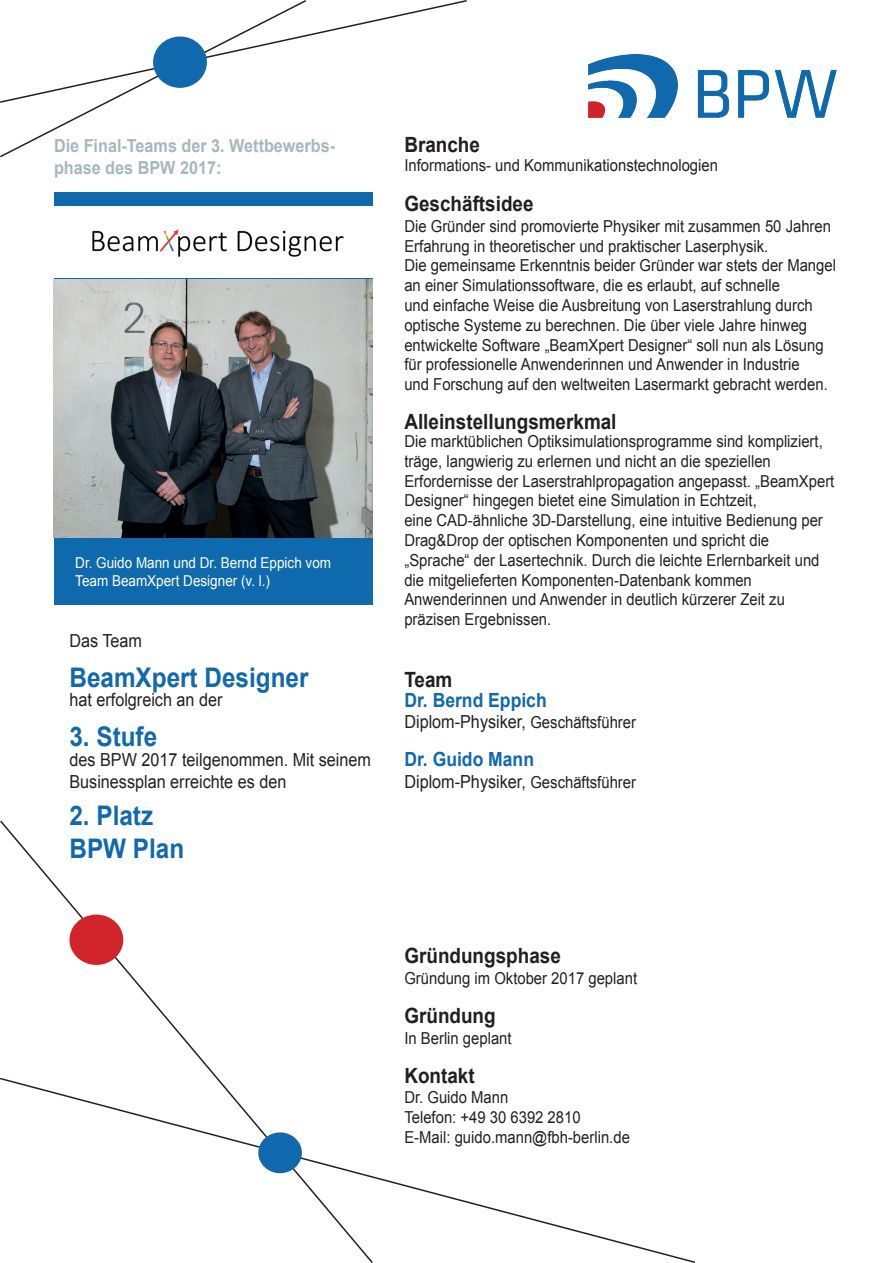
<style>
.page{position:relative;width:893px;height:1263px;background:#fff}
.page>*{position:absolute;margin:0;border:0;box-sizing:border-box;transform-origin:0 0}
.t1{font:700 27px/32.4px "Arial";color:#1169ad;scale:.9 1}
.t2{font:700 21px "Arial";color:#231f20;scale:.9 1}
.t3{font:700 19.5px "Arial";color:#1169ad;scale:.9 1}
.t4{font:18px/21.6px "Arial";color:#231f20;scale:.9 1}
.t5{font:700 18px/21.6px "Arial";color:#a7b7be;scale:.9 1}
.t6{font:16.5px/19.8px "Arial";color:#231f20;scale:.9 1}
.t7{font:15px/18px "Arial";color:#fff;scale:.9 1}
.s1{font-size:16.5px}
</style>
<div class="page">
<svg style="left:0;top:820px;width:217px;height:257px"></svg>
<svg style="left:0;top:1077px;width:695px;height:186px"></svg>
<div style="left:69px;top:914px;width:54px;height:51px;background:#d0232a;border-radius:50%"></div>
<div style="left:258px;top:1132px;width:44px;height:41px;background:#1169ad;border-radius:50%"></div>
<div style="left:54px;top:192px;width:319px;height:413px;background:#0f6aad"></div>
<div style="left:54px;top:206px;width:319px;height:72px;background:#fff"></div>
<img style="left:588px;top:54px;width:248px;height:64px">
<svg style="left:308px;top:0;width:159px;height:36px"></svg>
<svg style="left:0;top:0;width:308px;height:158px"></svg>
<div style="left:153px;top:36px;width:54px;height:52px;background:#1169ad;border-radius:50%"></div>
<img style="left:54px;top:280px;width:319px;height:258px">
<img style="left:92px;top:229px;width:252px;height:28px">
<p class="t5" style="left:54px;top:135px;width:314px">Die Final-Teams der 3. Wettbewerbs&shy;phase des BPW 2017:</p>
<p class="t2" style="left:404px;top:131px;width:86px">Branche</p>
<p class="t6" style="left:404px;top:156px;width:350px">Informations- und Kommunikationstechnologien</p>
<p class="t2" style="left:404px;top:190px;width:145px">Geschäftsidee</p>
<p class="t6" style="left:404px;top:216px;width:481px">Die Gründer sind promovierte Physiker mit zusammen 50 Jahren Erfahrung in theoretischer und praktischer Laserphysik.<br>Die gemeinsame Erkenntnis beider Gründer war stets der Mangel an einer Simulationssoftware, die es erlaubt, auf schnelle<br>und einfache Weise die Ausbreitung von Laserstrahlung durch optische Systeme zu berechnen. Die über viele Jahre hinweg entwickelte Software „BeamXpert Designer“ soll nun als Lösung für professionelle Anwenderinnen und Anwender in Industrie<br>und Forschung auf den weltweiten Lasermarkt gebracht werden.</p>
<p class="t2" style="left:404px;top:407px;width:237px">Alleinstellungsmerkmal</p>
<p class="t6" style="left:404px;top:432px;width:479px">Die marktüblichen Optiksimulationsprogramme sind kompliziert, träge, langwierig zu erlernen und nicht an die speziellen Erfordernisse der Laserstrahlpropagation angepasst. „BeamXpert Designer“ hingegen bietet eine Simulation in Echtzeit,<br>eine CAD-ähnliche 3D-Darstellung, eine intuitive Bedienung per Drag&amp;Drop der optischen Komponenten und spricht die „Sprache“ der Lasertechnik. Durch die leichte Erlernbarkeit und die mitgelieferten Komponenten-Datenbank kommen Anwenderinnen und Anwender in deutlich kürzerer Zeit zu präzisen Ergebnissen.</p>
<p class="t7" style="left:75px;top:553px;width:286px">Dr. Guido Mann und Dr. Bernd Eppich vom<br>Team BeamXpert Designer (v. l.)</p>
<p class="t4" style="left:69px;top:630px;width:82px">Das Team</p>
<h1 class="t1" style="left:69px;top:662px;width:267px">BeamXpert Designer</h1>
<p class="t4" style="left:69px;top:689px;width:172px">hat erfolgreich an der</p>
<h1 class="t1" style="left:69px;top:721px;width:99px">3. Stufe</h1>
<p class="t4" style="left:69px;top:749px;width:337px">des BPW 2017 teilgenommen. Mit seinem<br>Businessplan erreichte es den</p>
<h1 class="t1" style="left:69px;top:800px;width:129px">2. Platz<br>BPW Plan</h1>
<p class="t2" style="left:404px;top:666px;width:55px">Team</p>
<p class="t3" style="left:404px;top:687px;width:160px">Dr. Bernd Eppich</p>
<p class="t4" style="left:404px;top:711px;width:259px">Diplom-Physiker, <span class="s1">Geschäftsführer</span></p>
<p class="t3" style="left:404px;top:746px;width:146px">Dr. Guido Mann</p>
<p class="t4" style="left:404px;top:771px;width:259px">Diplom-Physiker, <span class="s1">Geschäftsführer</span></p>
<p class="t2" style="left:404px;top:942px;width:175px">Gründungsphase</p>
<p class="t6" style="left:404px;top:968px;width:260px">Gründung im Oktober 2017 geplant</p>
<p class="t2" style="left:404px;top:1001px;width:103px">Gründung</p>
<p class="t6" style="left:404px;top:1029px;width:121px">In Berlin geplant</p>
<p class="t2" style="left:404px;top:1062px;width:80px">Kontakt</p>
<p class="t6" style="left:404px;top:1087px;width:252px">Dr. Guido Mann<br>Telefon: +49 30 6392 2810<br>E-Mail: guido.mann@fbh-berlin.de</p>
</div>
